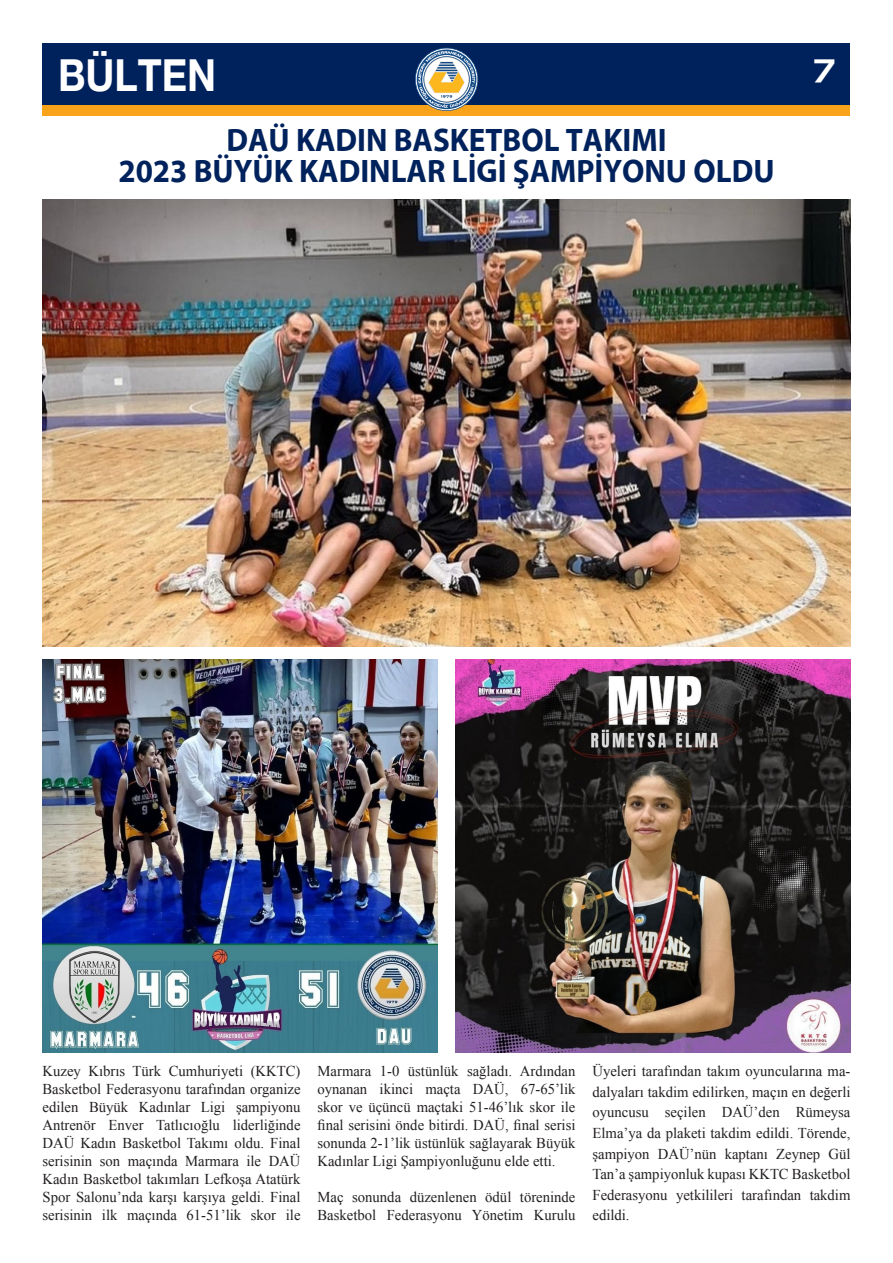
<style>
.page{position:relative;width:893px;height:1263px;background:#fff}
.page>*{position:absolute;margin:0;border:0;box-sizing:border-box;transform-origin:0 0}
.t1{font:700 44.1px "Helvetica Neue EMU";color:#fff;scale:.89 1}
.t2{font:700 32.7px "Myriad EMU";color:#00225c;scale:.95 1}
.t3{font:31.5px "Handel EMU";color:#fff}
.t4{font:15px/18px "Times New Roman";color:#231f20;text-align:justify}
</style>
<div class="page">
<div style="left:43px;top:43px;width:807px;height:72px;background:#f9a31b"></div>
<div style="left:43px;top:43px;width:807px;height:61px;background:#00225c"></div>
<svg style="left:415px;top:48px;width:63px;height:63px"></svg>
<img style="left:43px;top:659px;width:395px;height:394px">
<img style="left:455px;top:659px;width:395px;height:394px">
<img style="left:43px;top:200px;width:807px;height:446px">
<p class="t1" style="left:58px;top:48px;width:179px">BÜLTEN</p>
<p class="t3" style="left:814px;top:52px;width:22px">7</p>
<p class="t2" style="left:226px;top:122px;width:465px">DAÜ KADIN BASKETBOL TAKIMI</p>
<p class="t2" style="left:118px;top:154px;width:692px">2023 BÜYÜK KADINLAR LİGİ ŞAMPİYONU OLDU</p>
<p class="t4" style="left:43px;top:1062px;width:259px">Kuzey Kıbrıs Türk Cumhuriyeti (KKTC)<br>Basketbol Federasyonu tarafından organize edilen Büyük Kadınlar Ligi şampiyonu Antrenör Enver Tatlıcıoğlu liderliğinde DAÜ Kadın Basketbol Takımı oldu. Final serisinin son maçında Marmara ile DAÜ Kadın Basketbol takımları Lefkoşa Atatürk Spor Salonu’nda karşı karşıya geldi. Final serisinin ilk maçında 61-51’lik skor ile</p>
<p class="t4" style="left:317px;top:1062px;width:259px">Marmara 1-0 üstünlük sağladı. Ardından oynanan ikinci maçta DAÜ, 67-65’lik skor ve üçüncü maçtaki 51-46’lık skor ile final serisini önde bitirdi. DAÜ, final serisi sonunda 2-1’lik üstünlük sağlayarak Büyük Kadınlar Ligi Şampiyonluğunu elde etti.</p>
<p class="t4" style="left:317px;top:1188px;width:259px">Maç sonunda düzenlenen ödül töreninde<br>Basketbol Federasyonu Yönetim Kurulu</p>
<p class="t4" style="left:592px;top:1060px;width:260px;line-height:20.7px">Üyeleri tarafından takım oyuncularına ma&shy;dalyaları takdim edilirken, maçın en değerli oyuncusu seçilen DAÜ’den Rümeysa Elma’ya da plaketi takdim edildi. Törende, şampiyon DAÜ’nün kaptanı Zeynep Gül Tan’a şampiyonluk kupası KKTC Basketbol Federasyonu yetkilileri tarafından takdim edildi.</p>
</div>
